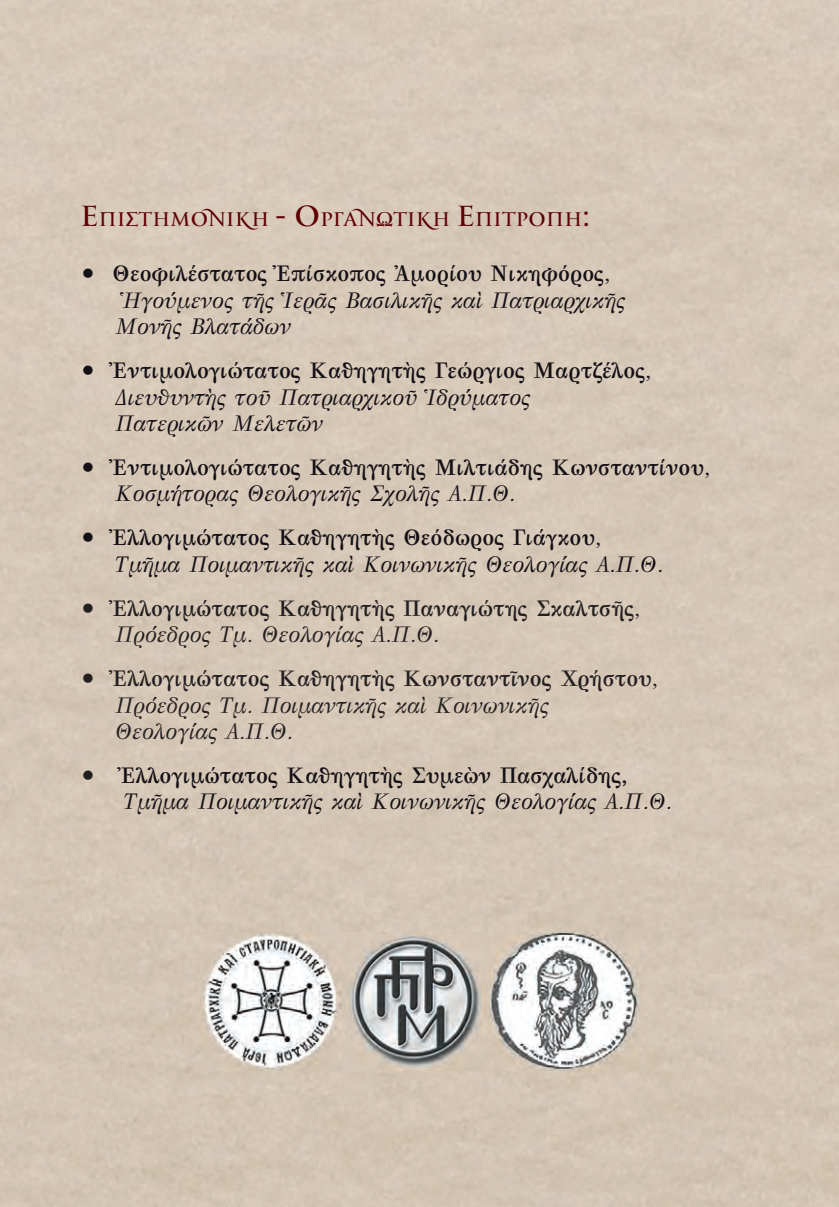
<style>
.page{position:relative;width:839px;height:1207px;background:#fff}
.page>*{position:absolute;margin:0;border:0;box-sizing:border-box;transform-origin:0 0}
.t1{font:italic 22px/26.4px "GFS Bodoni";color:#141015}
.t2{font:700 22px/26.4px "GFS Bodoni";color:#141015}
.t3{font:italic 22px/26.4px "GFS Bodoni";color:#231f20}
.t4{font:700 22px/26.4px "GFS Bodoni";color:#231f20}
.t5{font:19px "PF Monumenta Pro";color:#5e0003}
.s1{font-size:28px}
.s2{font-weight:400}
.s3{font-style:normal}
.s4{font-weight:700;font-style:normal}
.s5{font-weight:400;font-style:italic}
.s6{font-style:normal;color:#231f20}
</style>
<div class="page">
<img style="left:200px;top:932px;width:141px;height:138px">
<img style="left:346px;top:932px;width:138px;height:138px">
<img style="left:490px;top:932px;width:148px;height:138px">
<p class="t5" style="left:80px;top:207px;width:511px"><span class="s1">E</span>πιστηµονική <span class="s1">- O</span>ργανωτικh <span class="s1">E</span>πιτροπή<span class="s1">:</span></p>
<p class="t2" style="left:80px;top:259px;width:531px"><span class="s2">•</span> Θεοφιλέστατος Ἐπίσκοπος Ἀμορίου Νικηφόρος<span class="s2">,</span></p>
<p class="t1" style="left:123px;top:286px;width:503px">Ἡγούμενος τῆς Ἱερᾶς Βασιλικῆς καὶ Πατριαρχικῆς</p>
<p class="t1" style="left:115px;top:312px;width:177px">Μονῆς Βλατάδων</p>
<p class="t1" style="left:115px;top:356px;width:537px;text-indent:-35px"><span class="s3">•</span> <span class="s4">Ἐντιμολογιώτατος Καθηγητὴς Γεώργιος Μαρτζέλος</span><span class="s3">,<br></span>Διευθυντὴς τοῦ Πατριαρχικοῦ Ἱδρύματος<br>Πατερικῶν Μελετῶν</p>
<p class="t2" style="left:115px;top:452px;width:596px;text-indent:-35px"><span class="s2">•</span> Ἐντιμολογιώτατος Καθηγητὴς Μιλτιάδης Κωνσταντίνου<span class="s2">,<br></span><span class="s5">Κοσμήτορας Θεολογικῆς Σχολῆς Α.Π.Θ.</span></p>
<p class="t1" style="left:115px;top:523px;width:549px;text-indent:-35px"><span class="s3">•</span> <span class="s4">Ἐλλογιμώτατος Καθηγητὴς Θεόδωρος Γιάγκου</span><span class="s3">,<br></span>Τμῆμα Ποιμαντικῆς καὶ Κοινωνικῆς Θεολογίας Α.Π.Θ.</p>
<p class="t4" style="left:115px;top:593px;width:526px;text-indent:-35px"><span class="s2">•</span> Ἐλλογιμώτατος Καθηγητὴς Παναγιώτης Σκαλτσῆς<span class="s2">,<br></span><span class="s5">Πρόεδρος Τμ. Θεολογίας Α.Π.Θ.</span></p>
<p class="t3" style="left:115px;top:664px;width:544px;text-indent:-35px"><span class="s3">•</span> <span class="s4">Ἐλλογιμώτατος Καθηγητὴς Κωνσταντῖνος Χρήστου</span><span class="s3">,<br></span>Πρόεδρος Τμ. Ποιμαντικῆς καὶ Κοινωνικῆς<br>Θεολογίας Α.Π.Θ.</p>
<p class="t1" style="left:124px;top:761px;width:549px;text-indent:-44px"><span class="s6">•</span> <span class="s4">Ἐλλογιμώτατος Καθηγητὴς Συμεὼν Πασχαλίδης,<br></span>Τμῆμα Ποιμαντικῆς καὶ Κοινωνικῆς Θεολογίας Α.Π.Θ.</p>
</div>
